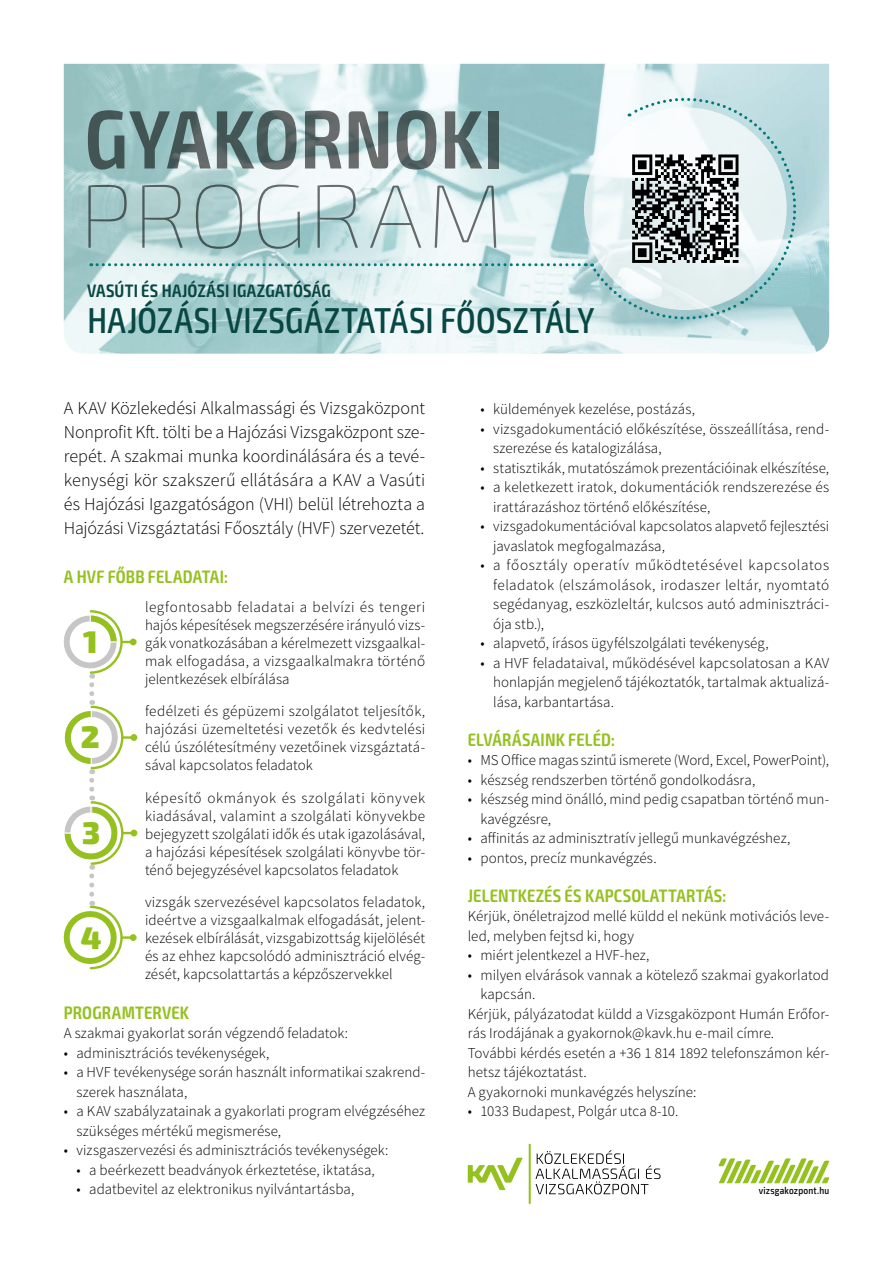
<style>
.page{position:relative;width:893px;height:1263px;background:#fff}
.page>*{position:absolute;margin:0;border:0;box-sizing:border-box;transform-origin:0 0}
.t1{font:100 90px "Exo 2";letter-spacing:.015em;color:#706f6f}
.t2{font:600 condensed 82.8px "Exo 2";letter-spacing:.005em;color:#706f6f}
.t3{font:500 condensed 36px "Exo 2";letter-spacing:.005em;color:#084744}
.t4{font:900 31.35px "Exo 2";color:#95c11f}
.t5{font:300 18px/24px "Source Sans Pro";letter-spacing:-.005em;color:#000;text-align:justify}
.t6{font:600 condensed 18px "Exo 2";letter-spacing:.01em;color:#95c11f}
.t7{font:600 condensed 18px "Exo 2";letter-spacing:.01em;color:#084744}
.t8{font:300 15px/18px "Source Sans Pro";letter-spacing:.005em;color:#000}
.t9{font:500 condensed 10.2px "Exo 2";letter-spacing:.02em;color:#000}
</style>
<div class="page">
<div style="left:130px;top:638px;width:7px;height:7px;border:2px solid #95c11f;border-radius:50%"></div>
<svg style="left:63px;top:610px;width:71px;height:84px"></svg>
<div style="left:131px;top:734px;width:6px;height:7px;border:2px solid #95c11f;border-radius:50%"></div>
<svg style="left:64px;top:700px;width:71px;height:89px"></svg>
<svg style="left:64px;top:795px;width:73px;height:99px"></svg>
<div style="left:130px;top:934px;width:7px;height:7px;border:2px solid #95c11f;border-radius:50%"></div>
<svg style="left:63px;top:901px;width:71px;height:69px"></svg>
<hr style="left:529px;top:1144px;width:2px;height:60px;background:#95c11f">
<svg style="left:468px;top:1157px;width:55px;height:33px"></svg>
<svg style="left:535px;top:1150px;width:125px;height:44px"></svg>
<svg style="left:718px;top:1158px;width:112px;height:25px"></svg>
<img style="left:64px;top:64px;width:765px;height:290px">
<svg style="left:91px;top:263px;width:488px;height:3px"></svg>
<svg style="left:585px;top:85px;width:224px;height:247px"></svg>
<h2 class="t2" style="left:85px;top:90px;width:421px">GYAKORNOKI</h2>
<h1 class="t1" style="left:79px;top:157px;width:427px">PROGRAM</h1>
<p class="t7" style="left:87px;top:280px;width:245px">VASÚTI ÉS HAJÓZÁSI IGAZGATÓSÁG</p>
<h3 class="t3" style="left:87px;top:299px;width:508px">HAJÓZÁSI VIZSGÁZTATÁSI FŐOSZTÁLY</h3>
<p class="t5" style="left:64px;top:396px;width:363px">A KAV Közlekedési Alkalmassági és Vizsgaközpont Nonprofit Kft. tölti be a Hajózási Vizsgaközpont sze&shy;repét. A szakmai munka koordinálására és a tevé&shy;kenységi kör szakszerű ellátására a KAV a Vasúti és Hajózási Igazgatóságon (VHI) belül létrehozta a Hajózási Vizsgáztatási Főosztály (HVF) szervezetét.</p>
<p class="t6" style="left:64px;top:566px;width:166px">A HVF FŐBB FELADATAI:</p>
<p class="t8" style="left:145px;top:598px;width:282px;text-align:justify">legfontosabb feladatai a belvízi és tengeri hajós képesítések megszerzésére irányuló vizs&shy;gák vonatkozásában a kérelmezett vizsgaalkal&shy;mak elfogadása, a vizsgaalkalmakra történő jelentkezések elbírálása</p>
<p class="t8" style="left:145px;top:702px;width:282px;text-align:justify">fedélzeti és gépüzemi szolgálatot teljesítők, hajózási üzemeltetési vezetők és kedvtelési célú úszólétesítmény vezetőinek vizsgáztatá&shy;sával kapcsolatos feladatok</p>
<p class="t8" style="left:145px;top:789px;width:282px;text-align:justify">képesítő okmányok és szolgálati könyvek kiadásával, valamint a szolgálati könyvekbe bejegyzett szolgálati idők és utak igazolásával, a hajózási képesítések szolgálati könyvbe tör&shy;ténő bejegyzésével kapcsolatos feladatok</p>
<p class="t8" style="left:145px;top:893px;width:282px;text-align:justify">vizsgák szervezésével kapcsolatos feladatok, ideértve a vizsgaalkalmak elfogadását, jelent&shy;kezések elbírálását, vizsgabizottság kijelölését és az ehhez kapcsolódó adminisztráció elvég&shy;zését, kapcsolattartás a képzőszervekkel</p>
<h3 class="t4" style="left:83px;top:617px;width:16px">1</h3>
<h3 class="t4" style="left:81px;top:712px;width:20px">2</h3>
<h3 class="t4" style="left:82px;top:808px;width:20px">3</h3>
<h3 class="t4" style="left:81px;top:912px;width:22px">4</h3>
<p class="t6" style="left:64px;top:1002px;width:127px">PROGRAMTERVEK</p>
<p class="t8" style="left:64px;top:1024px;width:286px">A szakmai gyakorlat során végzendő feladatok:</p>
<p class="t8" style="left:64px;top:1044px;width:207px">• adminisztrációs tevékenységek,</p>
<p class="t8" style="left:77px;top:1062px;width:350px;line-height:19.5px;text-indent:-13px">• a HVF tevékenysége során használt informatikai szakrend&shy;szerek használata,</p>
<p class="t8" style="left:77px;top:1101px;width:350px;line-height:19.5px;text-indent:-13px">• a KAV szabályzatainak a gyakorlati program elvégzéséhez szükséges mértékű megismerése,</p>
<p class="t8" style="left:64px;top:1141px;width:326px">• vizsgaszervezési és adminisztrációs tevékenységek:</p>
<p class="t8" style="left:77px;top:1161px;width:300px">• a beérkezett beadványok érkeztetése, iktatása,</p>
<p class="t8" style="left:77px;top:1180px;width:279px">• adatbevitel az elektronikus nyilvántartásba,</p>
<p class="t8" style="left:480px;top:400px;width:216px">• küldemények kezelése, postázás,</p>
<p class="t8" style="left:493px;top:419px;width:337px;line-height:19.5px;text-indent:-13px">• vizsgadokumentáció előkészítése, összeállítása, rend&shy;szerezése és katalogizálása,</p>
<p class="t8" style="left:480px;top:459px;width:350px">• statisztikák, mutatószámok prezentációinak elkészítése,</p>
<p class="t8" style="left:493px;top:477px;width:337px;line-height:19.5px;text-indent:-13px">• a keletkezett iratok, dokumentációk rendszerezése és irattárazáshoz történő előkészítése,</p>
<p class="t8" style="left:493px;top:516px;width:337px;line-height:19.5px;text-indent:-13px">• vizsgadokumentációval kapcsolatos alapvető fejlesztési javaslatok megfogalmazása,</p>
<p class="t8" style="left:493px;top:555px;width:337px;line-height:19.5px;text-align:justify;text-indent:-13px">• a főosztály operatív működtetésével kapcsolatos feladatok (elszámolások, irodaszer leltár, nyomtató segédanyag, eszközleltár, kulcsos autó adminisztráci&shy;ója stb.),</p>
<p class="t8" style="left:480px;top:634px;width:290px">• alapvető, írásos ügyfélszolgálati tevékenység,</p>
<p class="t8" style="left:493px;top:653px;width:337px;line-height:19.5px;text-align:justify;text-indent:-13px">• a HVF feladataival, működésével kapcsolatosan a KAV honlapján megjelenő tájékoztatók, tartalmak aktualizá&shy;lása, karbantartása.</p>
<p class="t6" style="left:468px;top:729px;width:149px">ELVÁRÁSAINK FELÉD:</p>
<p class="t8" style="left:468px;top:751px;width:363px">• MS Office magas szintű ismerete (Word, Excel, PowerPoint),</p>
<p class="t8" style="left:468px;top:771px;width:289px">• készség rendszerben történő gondolkodásra,</p>
<p class="t8" style="left:480px;top:789px;width:350px;line-height:19.5px;text-indent:-13px">• készség mind önálló, mind pedig csapatban történő mun&shy;kavégzésre,</p>
<p class="t8" style="left:468px;top:829px;width:324px">• affinitás az adminisztratív jellegű munkavégzéshez,</p>
<p class="t8" style="left:468px;top:849px;width:190px">• pontos, precíz munkavégzés.</p>
<p class="t6" style="left:468px;top:885px;width:260px">JELENTKEZÉS ÉS KAPCSOLATTARTÁS:</p>
<p class="t8" style="left:468px;top:906px;width:363px;line-height:19.5px">Kérjük, önéletrajzod mellé küldd el nekünk motivációs leve&shy;led, melyben fejtsd ki, hogy</p>
<p class="t8" style="left:468px;top:946px;width:183px">• miért jelentkezel a HVF-hez,</p>
<p class="t8" style="left:468px;top:966px;width:363px">• milyen elvárások vannak a kötelező szakmai gyakorlatod</p>
<p class="t8" style="left:480px;top:985px;width:56px">kapcsán.</p>
<p class="t8" style="left:468px;top:1005px;width:363px">Kérjük, pályázatodat küldd a Vizsgaközpont Humán Erőfor-</p>
<p class="t8" style="left:468px;top:1024px;width:308px">rás Irodájának a gyakornok@kavk.hu e-mail címre.</p>
<p class="t8" style="left:468px;top:1044px;width:363px">További kérdés esetén a +36 1 814 1892 telefonszámon kér-</p>
<p class="t8" style="left:468px;top:1063px;width:121px">hetsz tájékoztatást.</p>
<p class="t8" style="left:468px;top:1083px;width:230px">A gyakornoki munkavégzés helyszíne:</p>
<p class="t8" style="left:468px;top:1102px;width:212px">• 1033 Budapest, Polgár utca 8-10.</p>
<p class="t9" style="left:759px;top:1185px;width:72px">vizsgakozpont.hu</p>
</div>
